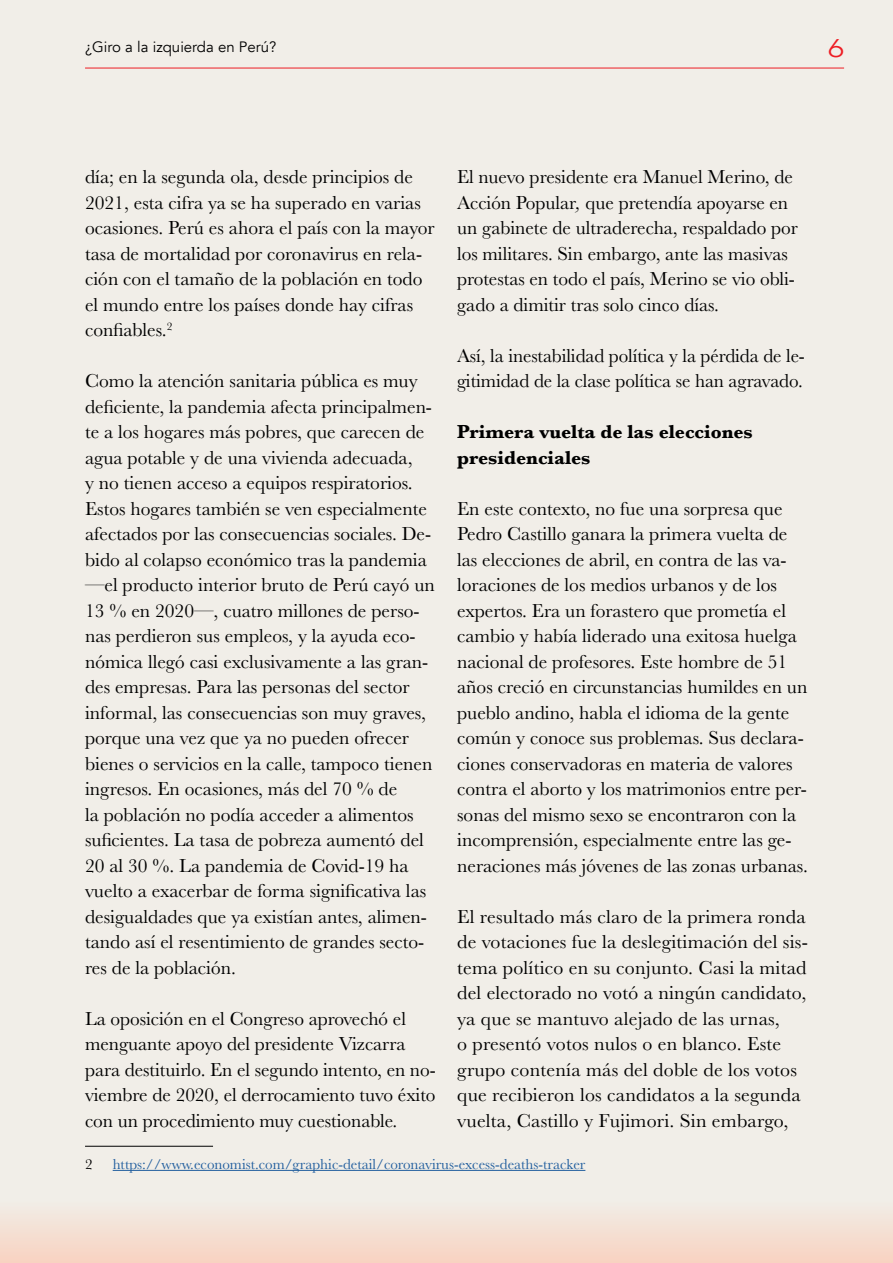
<style>
.page{position:relative;width:893px;height:1263px;background:#f1eee8}
.page>*{position:absolute;margin:0;border:0;box-sizing:border-box;transform-origin:0 0}
.t1{font:300 25.5px "Avenir";color:#ed1d24;scale:1.2 1}
.t2{font:19.5px/25.5px "Baskerville";color:#000}
.t3{font:700 19.5px/25.5px "Baskerville";color:#000}
.t4{font:15px "Baskerville";color:#215e9e}
.t5{font:15px "Avenir";color:#000}
.t6{font:15px "Baskerville";color:#000}
.s1{font-style:italic}
</style>
<div class="page">
<hr style="left:85px;top:68px;width:759px;height:1px;background:#ed1d24">
<div style="left:0;top:1200px;width:893px;height:63px;background:linear-gradient(to bottom,#f1eee7,#f8d2c1)"></div>
<hr style="left:113px;top:1170px;width:472px;height:1px;background:#215e9e">
<hr style="left:85px;top:1146px;width:128px;height:1px;background:#000">
<p class="t5" style="left:85px;top:38px;width:193px">¿Giro a la izquierda en Perú?</p>
<h1 class="t1" style="left:828px;top:34px;width:15px">6</h1>
<p class="t2" style="left:85px;top:164px;width:351px">día; en la segunda ola, desde principios de 2021, esta cifra ya se ha superado en varias ocasiones. Perú es ahora el país con la mayor tasa de mortalidad por coronavirus en rela&shy;ción con el tamaño de la población en todo el mundo entre los países donde hay cifras confiables.<sup>2</sup></p>
<p class="t2" style="left:85px;top:368px;width:351px">Como la atención sanitaria pública es muy deficiente, la pandemia afecta principalmen&shy;te a los hogares más pobres, que carecen de agua potable y de una vivienda adecuada,<br>y no tienen acceso a equipos respiratorios.<br>Estos hogares también se ven especialmente afectados por las consecuencias sociales. De&shy;bido al colapso económico tras la pandemia —el producto interior bruto de Perú cayó un 13 % en 2020—, cuatro millones de perso&shy;nas perdieron sus empleos, y la ayuda eco&shy;nómica llegó casi exclusivamente a las gran&shy;des empresas. Para las personas del sector informal, las consecuencias son muy graves, porque una vez que ya no pueden ofrecer bienes o servicios en la calle, tampoco tienen ingresos. En ocasiones, más del 70 % de<br>la población no podía acceder a alimentos suficientes. La tasa de pobreza aumentó del 20 al 30 %. La pandemia de Covid-19 ha vuelto a exacerbar de forma significativa las desigualdades que ya existían antes, alimen&shy;tando así el resentimiento de grandes secto&shy;res de la población.</p>
<p class="t2" style="left:85px;top:1006px;width:352px">La oposición en el Congreso aprovechó el menguante apoyo del presidente Vizcarra para destituirlo. En el segundo intento, en no&shy;viembre de 2020, el derrocamiento tuvo éxito con un procedimiento muy cuestionable.</p>
<p class="t2" style="left:457px;top:164px;width:342px">El nuevo presidente era Manuel Merino, de Acción Popular<span class="s1">,</span> que pretendía apoyarse en un gabinete de ultraderecha, respaldado por los militares. Sin embargo, ante las masivas protestas en todo el país, Merino se vio obli&shy;gado a dimitir tras solo cinco días.</p>
<p class="t2" style="left:457px;top:343px;width:349px">Así, la inestabilidad política y la pérdida de le&shy;gitimidad de la clase política se han agravado.</p>
<p class="t3" style="left:457px;top:419px;width:297px">Primera vuelta de las elecciones presidenciales</p>
<p class="t2" style="left:457px;top:496px;width:352px">En este contexto, no fue una sorpresa que Pedro Castillo ganara la primera vuelta de las elecciones de abril, en contra de las va&shy;loraciones de los medios urbanos y de los expertos. Era un forastero que prometía el cambio y había liderado una exitosa huelga nacional de profesores. Este hombre de 51 años creció en circunstancias humildes en un pueblo andino, habla el idioma de la gente común y conoce sus problemas. Sus declara&shy;ciones conservadoras en materia de valores contra el aborto y los matrimonios entre per&shy;sonas del mismo sexo se encontraron con la incomprensión, especialmente entre las ge&shy;neraciones más jóvenes de las zonas urbanas.</p>
<p class="t2" style="left:457px;top:904px;width:352px">El resultado más claro de la primera ronda de votaciones fue la deslegitimación del sis&shy;tema político en su conjunto. Casi la mitad del electorado no votó a ningún candidato, ya que se mantuvo alejado de las urnas,<br>o presentó votos nulos o en blanco. Este grupo contenía más del doble de los votos que recibieron los candidatos a la segunda vuelta, Castillo y Fujimori. Sin embargo,</p>
<p class="t6" style="left:85px;top:1154px;width:9px">2</p>
<p class="t4" style="left:113px;top:1154px;width:474px">https://www.economist.com/graphic-detail/coronavirus-excess-deaths-tracker</p>
</div>
